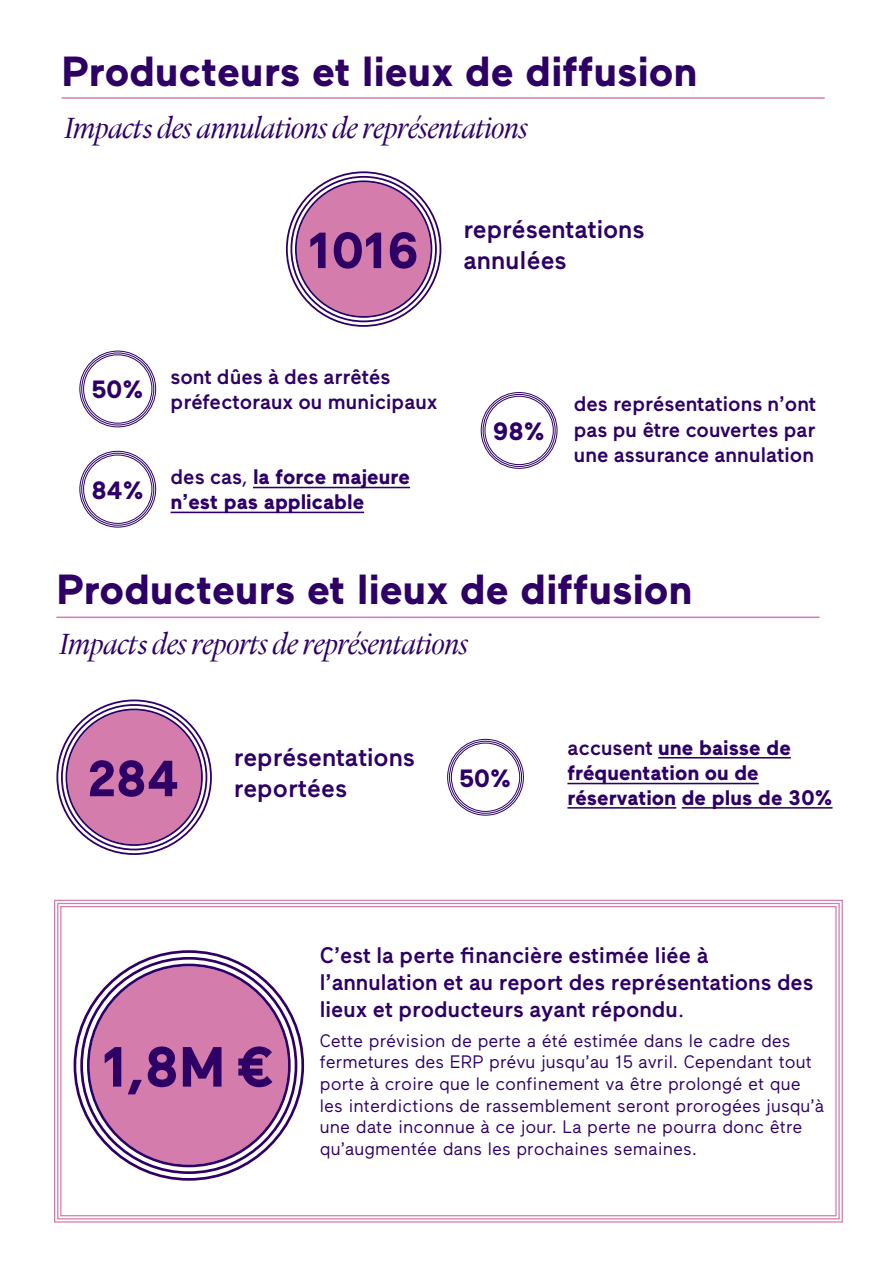
<style>
.page{position:relative;width:893px;height:1263px;background:#fff}
.page>*{position:absolute;margin:0;border:0;box-sizing:border-box;transform-origin:0 0}
.t1{font:700 56.4px "Maax Raw";color:#2e0066}
.t2{font:700 50.7px "Maax Raw";color:#2e0066}
.t3{font:700 42px "Maax";color:#2e0066}
.t4{font:italic 300 30px "Lyon Display";color:#2e0066}
.t5{font:500 25.5px/30.6px "Maax";color:#2e0066}
.t6{font:700 24.9px "Maax Raw";color:#2e0066}
.t7{font:500 22.5px/27px "Maax";color:#2e0066}
.t8{font:500 21px/25.2px "Maax";color:#2e0066}
.t9{font:700 21px/25px "Maax";color:#2e0066}
.t10{font:18px/21.6px "Maax";color:#2e0066}
.s1{font-family:"Minion Pro";font-weight:400}
.s2{font-weight:500}
.s3{font-weight:400}
</style>
<div class="page">
<hr style="left:62px;top:97px;width:763px;height:2px;background:#d47dad">
<svg style="left:290px;top:175px;width:148px;height:148px"></svg>
<svg style="left:81px;top:352px;width:74px;height:74px"></svg>
<div style="left:83px;top:354px;width:69px;height:69px;border:1px solid #2e0066;border-radius:50%"></div>
<svg style="left:81px;top:452px;width:74px;height:74px"></svg>
<div style="left:83px;top:455px;width:69px;height:69px;border:1px solid #2e0066;border-radius:50%"></div>
<hr style="left:224px;top:512px;width:140px;height:1px;background:#2e0066">
<hr style="left:171px;top:512px;width:53px;height:1px;background:#2e0066">
<hr style="left:253px;top:487px;width:157px;height:1px;background:#2e0066">
<svg style="left:482px;top:394px;width:74px;height:73px"></svg>
<div style="left:485px;top:396px;width:69px;height:69px;border:1px solid #2e0066;border-radius:50%"></div>
<hr style="left:56px;top:616px;width:764px;height:2px;background:#d47dad">
<svg style="left:60px;top:703px;width:148px;height:148px"></svg>
<svg style="left:449px;top:740px;width:73px;height:74px"></svg>
<div style="left:451px;top:743px;width:69px;height:69px;border:1px solid #2e0066;border-radius:50%"></div>
<hr style="left:682px;top:807px;width:151px;height:2px;background:#2e0066">
<hr style="left:567px;top:807px;width:109px;height:1px;background:#2e0066">
<hr style="left:567px;top:783px;width:192px;height:1px;background:#2e0066">
<hr style="left:658px;top:757px;width:133px;height:1px;background:#2e0066">
<svg style="left:54px;top:899px;width:789px;height:324px"></svg>
<h3 class="t3" style="left:62px;top:48px;width:637px">Producteurs et lieux de diffusion</h3>
<h3 class="t4" style="left:65px;top:106px;width:464px">Impact<span class="s1">s</span> des annulations de représentations</h3>
<h2 class="t2" style="left:309px;top:223px;width:111px">1016</h2>
<h3 class="t5" style="left:463px;top:214px;width:183px">représentations annulées</h3>
<h3 class="t6" style="left:91px;top:376px;width:53px">50%</h3>
<p class="t8" style="left:171px;top:364px;width:268px">sont dûes à des arrêtés préfectoraux ou municipaux</p>
<h3 class="t6" style="left:91px;top:476px;width:54px">84%</h3>
<p class="t9" style="left:171px;top:465px;width:241px"><span class="s2">des cas</span><span class="s3">,</span> la force majeure n’est pas applicable</p>
<h3 class="t6" style="left:493px;top:417px;width:53px">98%</h3>
<p class="t8" style="left:574px;top:392px;width:244px;text-align:justify">des représentations n’ont pas pu être couvertes par une assurance annulation</p>
<h3 class="t3" style="left:56px;top:566px;width:637px">Producteurs et lieux de diffusion</h3>
<h3 class="t4" style="left:60px;top:623px;width:409px">Impact<span class="s1">s</span> des reports de représentations</h3>
<h2 class="t2" style="left:88px;top:751px;width:92px">284</h2>
<h3 class="t5" style="left:234px;top:742px;width:183px">représentations reportées</h3>
<h3 class="t6" style="left:459px;top:764px;width:53px">50%</h3>
<p class="t9" style="left:567px;top:735px;width:267px"><span class="s2">accusent</span> une baisse de fréquentation ou de réservation de plus de 30%</p>
<h1 class="t1" style="left:103px;top:1036px;width:173px">1,8M €</h1>
<p class="t7" style="left:320px;top:942px;width:495px">C’est la perte financière estimée liée à l’annulation et au report des représentations des lieux et producteurs ayant répondu<span class="s3">.</span></p>
<p class="t10" style="left:320px;top:1030px;width:506px">Cette prévision de perte a été estimée dans le cadre des fermetures des ERP prévu jusqu’au 15 avril. Cependant tout porte à croire que le confinement va être prolongé et que les interdictions de rassemblement seront prorogées jusqu’à une date inconnue à ce jour. La perte ne pourra donc être qu’augmentée dans les prochaines semaines.</p>
</div>
